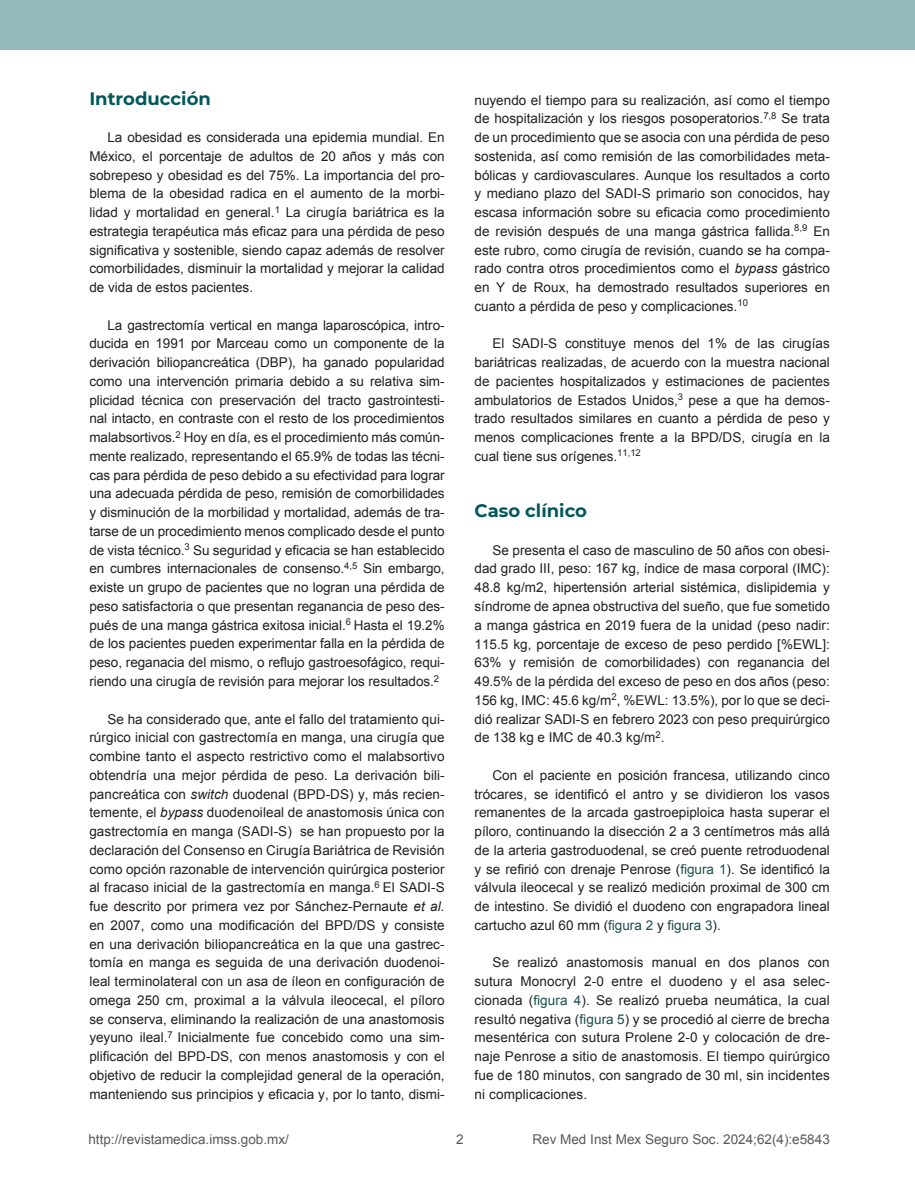
<style>
.page{position:relative;width:915px;height:1191px;background:#fff}
.page>*{position:absolute;margin:0;border:0;box-sizing:border-box;transform-origin:0 0}
.t1{font:700 18px "Montserrat";color:#01585b}
.t2{font:13.5px/18.8px "Arial";color:#231f20;text-align:justify}
.t3{font:13.5px "Arial";color:#58595b}
.s1{font-style:italic}
.s2{color:#1c4f4f}
</style>
<div class="page">
<div style="left:0;top:0;width:914px;height:50px;background:#93bbbb"></div>
<h1 class="t1" style="left:89px;top:85px;width:123px">Introducción</h1>
<p class="t2" style="left:89px;top:128px;width:357px;text-indent:18px">La obesidad es considerada una epidemia mundial. En México, el porcentaje de adultos de 20 años y más con sobrepeso y obesidad es del 75%. La importancia del pro&shy;blema de la obesidad radica en el aumento de la morbi&shy;lidad y mortalidad en general.<sup>1</sup> La cirugía bariátrica es la estrategia terapéutica más eficaz para una pérdida de peso significativa y sostenible, siendo capaz además de resolver comorbilidades, disminuir la mortalidad y mejorar la calidad de vida de estos pacientes.</p>
<p class="t2" style="left:89px;top:316px;width:357px;text-indent:18px">La gastrectomía vertical en manga laparoscópica, intro&shy;ducida en 1991 por Marceau como un componente de la derivación biliopancreática (DBP), ha ganado popularidad como una intervención primaria debido a su relativa sim&shy;plicidad técnica con preservación del tracto gastrointesti&shy;nal intacto, en contraste con el resto de los procedimientos malabsortivos.<sup>2</sup> Hoy en día, es el procedimiento más común&shy;mente realizado, representando el 65.9% de todas las técni&shy;cas para pérdida de peso debido a su efectividad para lograr una adecuada pérdida de peso, remisión de comorbilidades y disminución de la morbilidad y mortalidad, además de tra&shy;tarse de un procedimiento menos complicado desde el punto de vista técnico.<sup>3</sup> Su seguridad y eficacia se han establecido en cumbres internacionales de consenso.<sup>4,5</sup> Sin embargo, existe un grupo de pacientes que no logran una pérdida de peso satisfactoria o que presentan reganancia de peso des&shy;pués de una manga gástrica exitosa inicial.<sup>6</sup> Hasta el 19.2% de los pacientes pueden experimentar falla en la pérdida de peso, reganacia del mismo, o reflujo gastroesofágico, requi&shy;riendo una cirugía de revisión para mejorar los resultados.<sup>2</sup></p>
<p class="t2" style="left:89px;top:709px;width:357px;text-indent:18px">Se ha considerado que, ante el fallo del tratamiento qui&shy;rúrgico inicial con gastrectomía en manga, una cirugía que combine tanto el aspecto restrictivo como el malabsortivo obtendría una mejor pérdida de peso. La derivación bili&shy;pancreática con <span class="s1">switch</span> duodenal (BPD-DS) y, más recien&shy;temente, el <span class="s1">bypass</span> duodenoileal de anastomosis única con gastrectomía en manga (SADI-S) se han propuesto por la declaración del Consenso en Cirugía Bariátrica de Revisión como opción razonable de intervención quirúrgica posterior al fracaso inicial de la gastrectomía en manga.<sup>6</sup> El SADI-S fue descrito por primera vez por Sánchez-Pernaute <span class="s1">et al. </span>en 2007, como una modificación del BPD/DS y consiste en una derivación biliopancreática en la que una gastrec&shy;tomía en manga es seguida de una derivación duodenoi&shy;leal terminolateral con un asa de íleon en configuración de omega 250 cm, proximal a la válvula ileocecal, el píloro se conserva, eliminando la realización de una anastomosis yeyuno ileal.<sup>7</sup> Inicialmente fue concebido como una sim&shy;plificación del BPD-DS, con menos anastomosis y con el objetivo de reducir la complejidad general de la operación, manteniendo sus principios y eficacia y, por lo tanto, dismi-</p>
<p class="t2" style="left:474px;top:91px;width:357px">nuyendo el tiempo para su realización, así como el tiempo de hospitalización y los riesgos posoperatorios.<sup>7,8</sup> Se trata de un procedimiento que se asocia con una pérdida de peso sostenida, así como remisión de las comorbilidades meta&shy;bólicas y cardiovasculares. Aunque los resultados a corto y mediano plazo del SADI-S primario son conocidos, hay escasa información sobre su eficacia como procedimiento de revisión después de una manga gástrica fallida.<sup>8,9</sup> En este rubro, como cirugía de revisión, cuando se ha compa&shy;rado contra otros procedimientos como el <span class="s1">bypass</span> gástrico en Y de Roux, ha demostrado resultados superiores en cuanto a pérdida de peso y complicaciones.<sup>10</sup></p>
<p class="t2" style="left:474px;top:334px;width:357px;text-indent:18px">El SADI-S constituye menos del 1% de las cirugías bariátricas realizadas, de acuerdo con la muestra nacional de pacientes hospitalizados y estimaciones de pacientes ambulatorios de Estados Unidos,<sup>3</sup> pese a que ha demos&shy;trado resultados similares en cuanto a pérdida de peso y menos complicaciones frente a la BPD/DS, cirugía en la cual tiene sus orígenes.<sup>11,12</sup></p>
<h1 class="t1" style="left:474px;top:498px;width:114px">Caso clínico</h1>
<p class="t2" style="left:474px;top:541px;width:357px;text-indent:18px">Se presenta el caso de masculino de 50 años con obesi&shy;dad grado III, peso: 167 kg, índice de masa corporal (IMC):<br>48.8 kg/m2, hipertensión arterial sistémica, dislipidemia y síndrome de apnea obstructiva del sueño, que fue sometido a manga gástrica en 2019 fuera de la unidad (peso nadir:<br>115.5 kg, porcentaje de exceso de peso perdido [%EWL]:<br>63% y remisión de comorbilidades) con reganancia del 49.5% de la pérdida del exceso de peso en dos años (peso:<br>156 kg, IMC: 45.6 kg/m<sup>2</sup>, %EWL: 13.5%), por lo que se deci&shy;dió realizar SADI-S en febrero 2023 con peso prequirúrgico de 138 kg e IMC de 40.3 kg/m<sup>2</sup>.</p>
<p class="t2" style="left:474px;top:766px;width:357px;text-indent:18px">Con el paciente en posición francesa, utilizando cinco trócares, se identificó el antro y se dividieron los vasos remanentes de la arcada gastroepiploica hasta superar el píloro, continuando la disección 2 a 3 centímetros más allá de la arteria gastroduodenal, se creó puente retroduodenal y se refirió con drenaje Penrose (<span class="s2">figura 1</span>). Se identificó la válvula ileocecal y se realizó medición proximal de 300 cm de intestino. Se dividió el duodeno con engrapadora lineal cartucho azul 60 mm (<span class="s2">figura 2</span> y <span class="s2">figura 3</span>).</p>
<p class="t2" style="left:474px;top:953px;width:357px;text-indent:18px">Se realizó anastomosis manual en dos planos con sutura Monocryl 2-0 entre el duodeno y el asa selec&shy;cionada (<span class="s2">figura 4</span>). Se realizó prueba neumática, la cual resultó negativa (<span class="s2">figura 5</span>) y se procedió al cierre de brecha mesentérica con sutura Prolene 2-0 y colocación de dre&shy;naje Penrose a sitio de anastomosis. El tiempo quirúrgico fue de 180 minutos, con sangrado de 30 ml, sin incidentes ni complicaciones.</p>
<p class="t3" style="left:88px;top:1130px;width:202px">http://revistamedica.imss.gob.mx/</p>
<p class="t3" style="left:456px;top:1130px;width:9px">2</p>
<p class="t3" style="left:532px;top:1130px;width:299px">Rev Med Inst Mex Seguro Soc. 2024;62(4):e5843</p>
</div>
